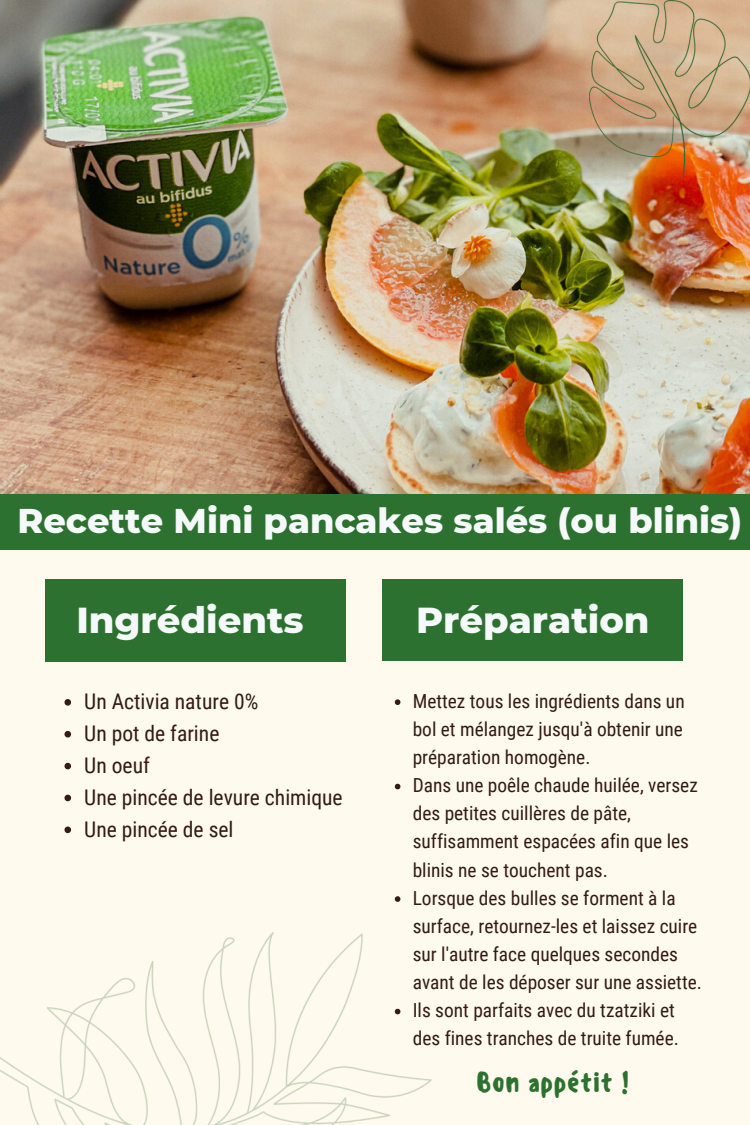
<style>
.page{position:relative;width:750px;height:1125px;background:#fffaed}
.page>*{position:absolute;margin:0;border:0;box-sizing:border-box;transform-origin:0 0}
.t1{font:800 36.88px "Montserrat";color:#f5f9fa}
.t2{font:800 35.12px "Montserrat";color:#f5f9fa}
.t3{font:500 26.88px "Sensei";color:#2d7130}
.t4{font:21.62px "Roboto Condensed";color:#341a18}
.t5{font:19.38px/28.1px "Roboto Condensed";color:#341a18}
</style>
<div class="page">
<img style="left:0;top:0;width:750px;height:494px">
<div style="left:45px;top:580px;width:301px;height:81px;background:#2d7130"></div>
<div style="left:382px;top:579px;width:301px;height:82px;background:#2d7130"></div>
<div style="left:0;top:494px;width:750px;height:55px;background:#2d7130"></div>
<img style="left:0;top:932px;width:431px;height:193px">
<svg style="left:65px;top:699px;width:6px;height:7px"></svg>
<svg style="left:65px;top:731px;width:6px;height:6px"></svg>
<svg style="left:65px;top:763px;width:6px;height:6px"></svg>
<svg style="left:65px;top:795px;width:6px;height:6px"></svg>
<svg style="left:65px;top:827px;width:6px;height:6px"></svg>
<svg style="left:395px;top:699px;width:5px;height:6px"></svg>
<svg style="left:395px;top:784px;width:5px;height:5px"></svg>
<svg style="left:395px;top:896px;width:5px;height:6px"></svg>
<svg style="left:395px;top:1009px;width:5px;height:5px"></svg>
<img style="left:590px;top:0;width:160px;height:177px">
<p class="t2" style="left:17px;top:499px;width:726px">Recette Mini pancakes salés (ou blinis)</p>
<p class="t1" style="left:76px;top:598px;width:229px">Ingrédients</p>
<p class="t1" style="left:416px;top:598px;width:235px">Préparation</p>
<p class="t4" style="left:84px;top:689px;width:176px">Un Activia nature 0%</p>
<p class="t4" style="left:84px;top:721px;width:137px">Un pot de farine</p>
<p class="t4" style="left:84px;top:753px;width:67px">Un oeuf</p>
<p class="t4" style="left:84px;top:785px;width:260px">Une pincée de levure chimique</p>
<p class="t4" style="left:84px;top:817px;width:151px">Une pincée de sel</p>
<p class="t5" style="left:413px;top:687px;width:273px;text-align:justify">Mettez tous les ingrédients dans un bol et mélangez jusqu'à obtenir une préparation homogène.</p>
<p class="t5" style="left:413px;top:772px;width:287px">Dans une poêle chaude huilée, versez des petites cuillères de pâte, suffisamment espacées afin que les blinis ne se touchent pas.</p>
<p class="t5" style="left:413px;top:884px;width:291px">Lorsque des bulles se forment à la surface, retournez-les et laissez cuire sur l'autre face quelques secondes avant de les déposer sur une assiette.</p>
<p class="t5" style="left:413px;top:997px;width:268px">Ils sont parfaits avec du tzatziki et des fines tranches de truite fumée.</p>
<p class="t3" style="left:476px;top:1066px;width:154px">Bon appétit !</p>
</div>
